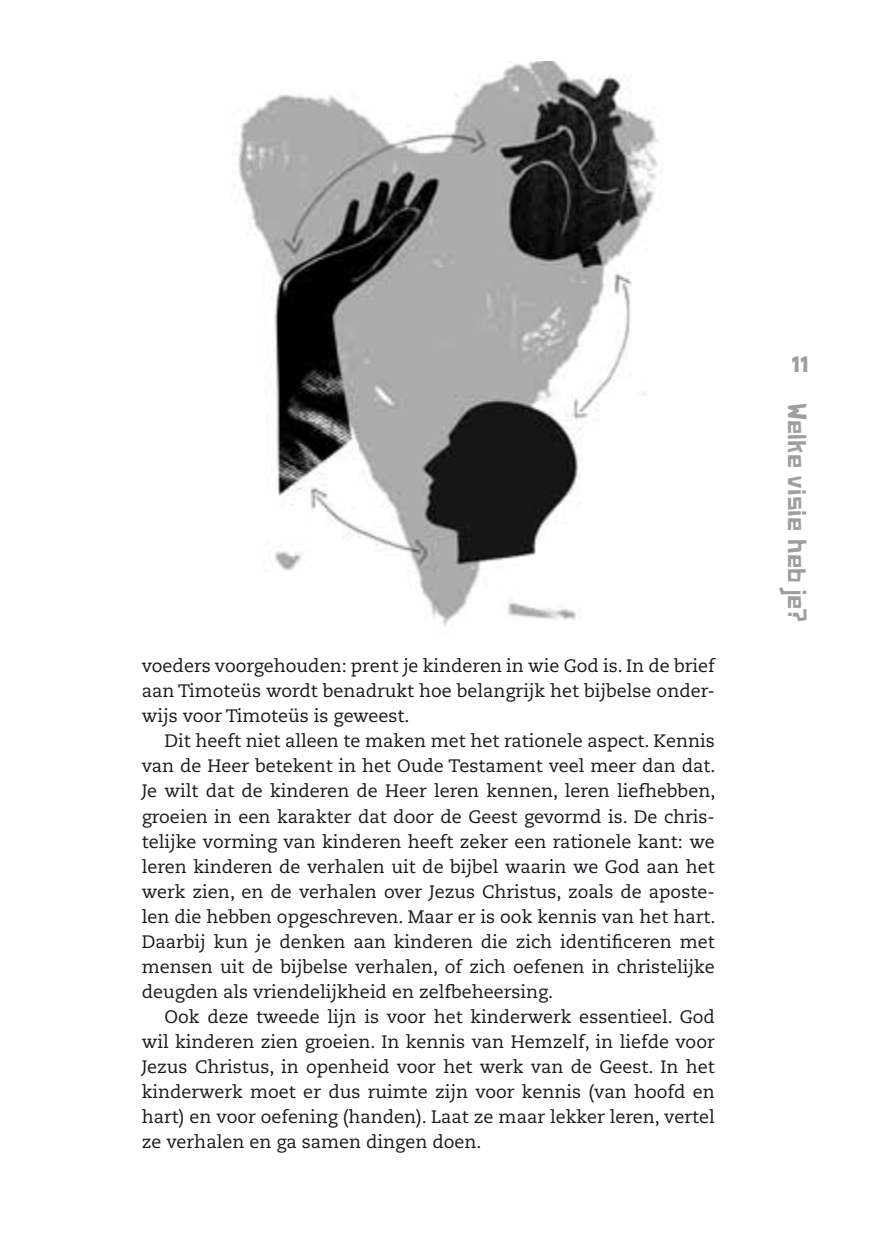
<style>
.page{position:relative;width:885px;height:1248px;background:#fff}
.page>*{position:absolute;margin:0;border:0;box-sizing:border-box;transform-origin:0 0}
.t1{font:24px "Paper Johnny Eins";color:#9c9e9f}
.t2{font:20px "Paper Johnny Eins";color:#9c9e9f}
.t3{font:18px/25px "Caecilia Roman Os F";color:#1a171c;text-align:justify}
</style>
<div class="page">
<img style="left:233px;top:62px;width:426px;height:564px">
<p class="t3" style="left:142px;top:654px;width:574px">voeders voorgehouden: prent je kinderen in wie God is. In de brief aan Timoteüs wordt benadrukt hoe belangrijk het bijbelse onder&shy;wijs voor Timoteüs is geweest.</p>
<p class="t3" style="left:142px;top:729px;width:575px;text-indent:23px">Dit heeft niet alleen te maken met het rationele aspect. Kennis van de Heer betekent in het Oude Testament veel meer dan dat.<br>Je wilt dat de kinderen de Heer leren kennen, leren liefhebben, groeien in een karakter dat door de Geest gevormd is. De chris&shy;telijke vorming van kinderen heeft zeker een rationele kant: we leren kinderen de verhalen uit de bijbel waarin we God aan het werk zien, en de verhalen over Jezus Christus, zoals de aposte&shy;len die hebben opgeschreven. Maar er is ook kennis van het hart.<br>Daarbij kun je denken aan kinderen die zich identificeren met mensen uit de bijbelse verhalen, of zich oefenen in christelijke deugden als vriendelijkheid en zelfbeheersing.</p>
<p class="t3" style="left:142px;top:1004px;width:574px;text-indent:23px">Ook deze tweede lijn is voor het kinderwerk essentieel. God wil kinderen zien groeien. In kennis van Hemzelf, in liefde voor Jezus Christus, in openheid voor het werk van de Geest. In het kinderwerk moet er dus ruimte zijn voor kennis (van hoofd en hart) en voor oefening (handen). Laat ze maar lekker leren, vertel ze verhalen en ga samen dingen doen.</p>
<p class="t2" style="left:791px;top:353px;width:18px">11</p>
<h1 class="t1" style="left:811px;top:403px;width:221px;rotate:90deg">Welke visie heb je?</h1>
</div>
